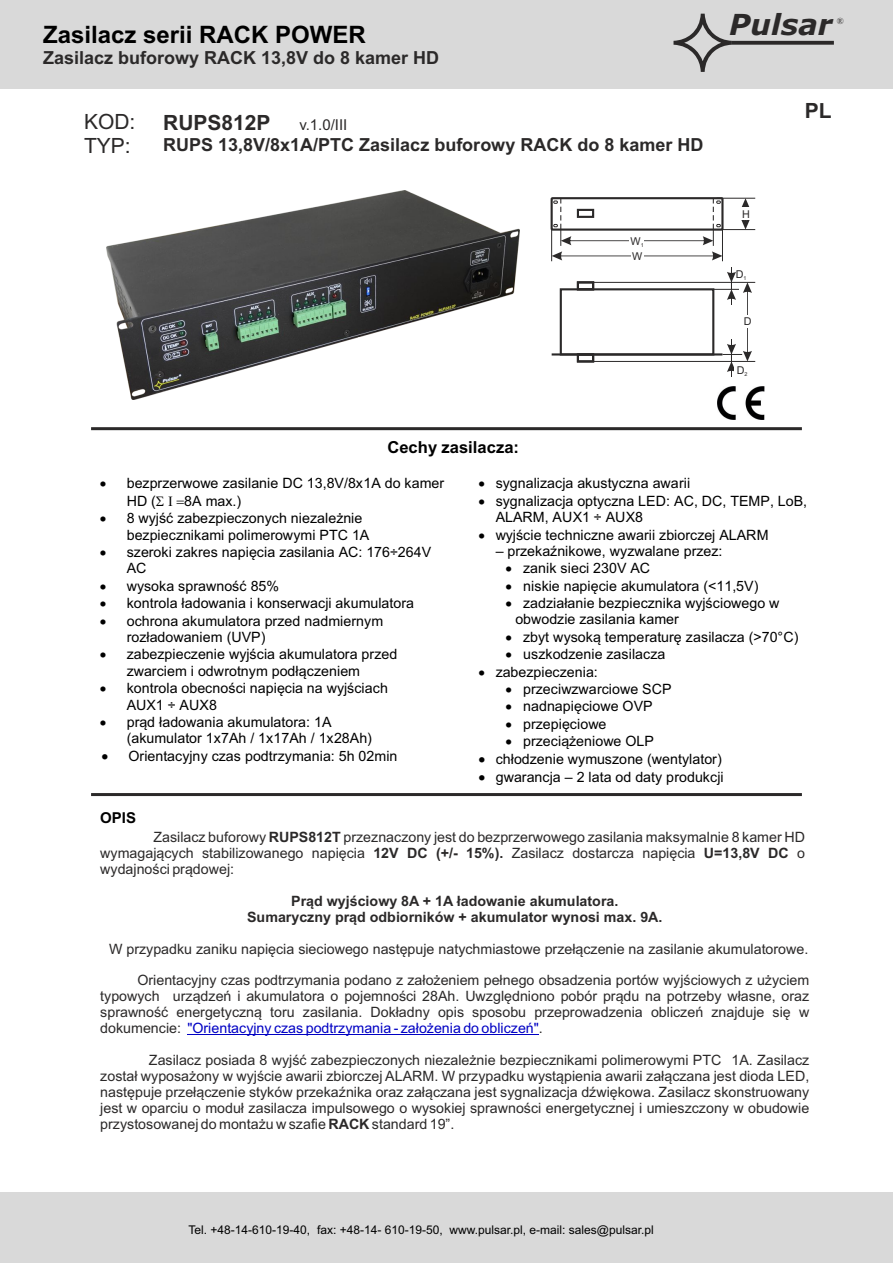
<style>
.page{position:relative;width:893px;height:1263px;background:#fff}
.page>*{position:absolute;margin:0;border:0;box-sizing:border-box;transform-origin:0 0}
.t1{font:italic 700 28.95px "Verdana";color:#2b2929}
.t2{font:700 24px "Arial";color:#000}
.t3{font:700 21px "Arial";color:#2b2929}
.t4{font:21px/23.4px "Arial";color:#2b2929}
.t5{font:700 18px "Arial";color:#2b2929}
.t6{font:700 16.65px "Arial";color:#000}
.t7{font:15px "Arial";color:#2b2929}
.t8{font:700 15px "Arial";color:#000}
.t9{font:14.25px/15.9px "Arial";color:#2b2929;text-align:justify}
.t10{font:14.25px/16.4px "Arial";color:#000}
.t11{font:700 14.25px/15.9px "Arial";color:#2b2929;text-align:center}
.t12{font:12px "Arial";color:#000}
.t13{font:10.8px "Arial";color:#2b2929}
.t14{font:9.3px "Times New Roman";color:#2b2929}
.s1{font-weight:700}
.s2{color:#0000c4}
</style>
<div class="page">
<hr style="left:187px;top:1034px;width:352px;height:1px;background:#0000c4">
<hr style="left:91px;top:427px;width:711px;height:3px;background:#2b2929">
<hr style="left:91px;top:793px;width:711px;height:3px;background:#2b2929">
<div style="left:0;top:0;width:893px;height:89px;background:#d9d9d9"></div>
<div style="left:0;top:1192px;width:893px;height:71px;background:#d9d9d9"></div>
<svg style="left:673px;top:14px;width:59px;height:58px"></svg>
<svg style="left:732px;top:41px;width:102px;height:4px"></svg>
<img style="left:718px;top:387px;width:46px;height:32px">
<img style="left:107px;top:190px;width:412px;height:209px">
<hr style="left:551px;top:229px;width:1px;height:32px;background:#2b2929">
<hr style="left:722px;top:230px;width:1px;height:31px;background:#2b2929">
<hr style="left:714px;top:229px;width:41px;height:1px;background:#2b2929">
<hr style="left:717px;top:198px;width:38px;height:1px;background:#2b2929">
<svg style="left:741px;top:198px;width:9px;height:32px"></svg>
<div style="left:740px;top:207px;width:12px;height:13px;background:#fff"></div>
<div style="left:551px;top:197px;width:172px;height:34px;border:2px solid #2b2929"></div>
<div style="left:560px;top:288px;width:154px;height:67px;border:2px solid #2b2929"></div>
<hr style="left:552px;top:353px;width:170px;height:2px;background:#2b2929">
<hr style="left:593px;top:361px;width:162px;height:1px;background:#2b2929">
<div style="left:577px;top:353px;width:17px;height:9px;border:2px solid #2b2929"></div>
<hr style="left:593px;top:282px;width:162px;height:1px;background:#2b2929">
<svg style="left:552px;top:198px;width:170px;height:62px"></svg>
<div style="left:629px;top:234px;width:15px;height:13px;background:#fff"></div>
<div style="left:577px;top:281px;width:17px;height:9px;border:2px solid #2b2929"></div>
<svg style="left:713px;top:267px;width:39px;height:110px"></svg>
<h2 class="t2" style="left:43px;top:25px;width:324px">Zasilacz serii RACK POWER</h2>
<p class="t5" style="left:43px;top:51px;width:398px">Zasilacz buforowy RACK 13,8V do 8 kamer HD</p>
<h3 class="t4" style="left:84px;top:112px;width:53px">KOD:<br>TYP:</h3>
<h3 class="t3" style="left:163px;top:114px;width:109px">RUPS812P</h3>
<p class="t7" style="left:299px;top:119px;width:50px">v.1.0/III</p>
<p class="t5" style="left:163px;top:137px;width:542px">RUPS 13,8V/8x1A/PTC Zasilacz buforowy RACK do 8 kamer HD</p>
<p class="t13" style="left:630px;top:237px;width:15px">W<sub>1</sub></p>
<p class="t13" style="left:632px;top:252px;width:12px">W</p>
<h1 class="t1" style="left:729px;top:13px;width:104px">Pulsar</h1>
<p class="t14" style="left:837px;top:18px;width:9px">®</p>
<p class="t13" style="left:742px;top:210px;width:9px">H</p>
<p class="t13" style="left:736px;top:270px;width:12px">D<sub>1</sub></p>
<p class="t13" style="left:744px;top:317px;width:9px">D</p>
<p class="t13" style="left:737px;top:366px;width:12px">D<sub>2</sub></p>
<h3 class="t3" style="left:805px;top:102px;width:28px">PL</h3>
<p class="t6" style="left:387px;top:441px;width:133px">Cechy zasilacza:</p>
<p class="t10" style="left:127px;top:476px;width:319px;line-height:17.2px;text-indent:-27px">• bezprzerwowe zasilanie DC 13,8V/8x1A do kamer<br>HD (</p>
<p class="t10" style="left:478px;top:476px;width:213px">• sygnalizacja akustyczna awarii</p>
<p class="t10" style="left:496px;top:494px;width:313px;text-indent:-17px">• sygnalizacja optyczna LED: AC, DC, TEMP, LoB,<br>ALARM, AUX1 ÷ AUX8</p>
<p class="t10" style="left:478px;top:528px;width:292px">• wyjście techniczne awarii zbiorczej ALARM</p>
<p class="t10" style="left:496px;top:544px;width:228px">– przekaźnikowe, wyzwalane przez:</p>
<p class="t10" style="left:505px;top:561px;width:146px">• zanik sieci 230V AC</p>
<p class="t10" style="left:505px;top:579px;width:255px">• niskie napięcie akumulatora (&lt;11,5V)</p>
<p class="t10" style="left:515px;top:596px;width:266px;text-indent:-10px">• zadziałanie bezpiecznika wyjściowego w obwodzie zasilania kamer</p>
<p class="t10" style="left:505px;top:630px;width:294px">• zbyt wysoką temperaturę zasilacza (&gt;70°C)</p>
<p class="t10" style="left:505px;top:647px;width:161px">• uszkodzenie zasilacza</p>
<p class="t10" style="left:478px;top:665px;width:121px">• zabezpieczenia:</p>
<p class="t10" style="left:505px;top:682px;width:168px">• przeciwzwarciowe SCP</p>
<p class="t10" style="left:505px;top:699px;width:149px">• nadnapięciowe OVP</p>
<p class="t10" style="left:505px;top:717px;width:103px">• przepięciowe</p>
<p class="t10" style="left:505px;top:734px;width:150px">• przeciążeniowe OLP</p>
<p class="t10" style="left:478px;top:752px;width:245px">• chłodzenie wymuszone (wentylator)</p>
<p class="t10" style="left:478px;top:770px;width:247px">• gwarancja – 2 lata od daty produkcji</p>
<p class="t10" style="left:184px;top:494px;width:59px">8A max.)</p>
<p class="t10" style="left:127px;top:511px;width:244px;text-indent:-27px">• 8 wyjść zabezpieczonych niezależnie bezpiecznikami polimerowymi PTC 1A</p>
<p class="t10" style="left:127px;top:545px;width:306px;text-indent:-27px">• szeroki zakres napięcia zasilania AC: 176÷264V<br>AC</p>
<p class="t10" style="left:100px;top:579px;width:181px">• wysoka sprawność 85%</p>
<p class="t10" style="left:100px;top:596px;width:316px">• kontrola ładowania i konserwacji akumulatora</p>
<p class="t10" style="left:127px;top:614px;width:258px;text-indent:-27px">• ochrona akumulatora przed nadmiernym rozładowaniem (UVP)</p>
<p class="t10" style="left:127px;top:647px;width:272px;text-indent:-27px">• zabezpieczenie wyjścia akumulatora przed zwarciem i odwrotnym podłączeniem</p>
<p class="t10" style="left:127px;top:681px;width:263px;text-indent:-27px">• kontrola obecności napięcia na wyjściach<br>AUX1 ÷ AUX8</p>
<p class="t10" style="left:127px;top:715px;width:247px;text-indent:-27px">• prąd ładowania akumulatora: 1A (akumulator 1x7Ah / 1x17Ah / 1x28Ah)</p>
<p class="t10" style="left:101px;top:749px;width:297px">• Orientacyjny czas podtrzymania: 5h 02min</p>
<p class="t8" style="left:100px;top:812px;width:37px">OPIS</p>
<p class="t9" style="left:100px;top:830px;width:706px;text-indent:53px">Zasilacz buforowy <span class="s1">RUPS812T</span> przeznaczony jest do bezprzerwowego zasilania maksymalnie 8 kamer HD wymagających stabilizowanego napięcia <span class="s1">12V DC (+/- 15%).</span> Zasilacz dostarcza napięcia <span class="s1">U=13,8V DC</span> o wydajności prądowej:</p>
<p class="t11" style="left:247px;top:894px;width:417px">Prąd wyjściowy 8A + 1A ładowanie akumulatora.<br>Sumaryczny prąd odbiorników + akumulator wynosi max. 9A.</p>
<p class="t9" style="left:109px;top:942px;width:701px">W przypadku zaniku napięcia sieciowego następuje natychmiastowe przełączenie na zasilanie akumulatorowe.</p>
<p class="t9" style="left:100px;top:974px;width:710px;text-indent:37px">Orientacyjny czas podtrzymania podano z założeniem pełnego obsadzenia portów wyjściowych z użyciem typowych urządzeń i akumulatora o pojemności 28Ah. Uwzględniono pobór prądu na potrzeby własne, oraz sprawność energetyczną toru zasilania. Dokładny opis sposobu przeprowadzenia obliczeń znajduje się w dokumencie: <span class="s2">"Orientacyjny czas podtrzymania - założenia do obliczeń"</span>.</p>
<p class="t9" style="left:100px;top:1053px;width:710px;text-indent:49px">Zasilacz posiada 8 wyjść zabezpieczonych niezależnie bezpiecznikami polimerowymi PTC 1A. Zasilacz został wyposażony w wyjście awarii zbiorczej ALARM. W przypadku wystąpienia awarii załączana jest dioda LED, następuje przełączenie styków przekaźnika oraz załączana jest sygnalizacja dźwiękowa. Zasilacz skonstruowany jest w oparciu o moduł zasilacza impulsowego o wysokiej sprawności energetycznej i umieszczony w obudowie przystosowanej do montażu w szafie <span class="s1">RACK</span> standard 19”.</p>
<p class="t12" style="left:189px;top:1225px;width:467px">Tel. +48-14-610-19-40, fax: +48-14- 610-19-50, www.pulsar.pl, e-mail: sales@pulsar.pl</p>
</div>
